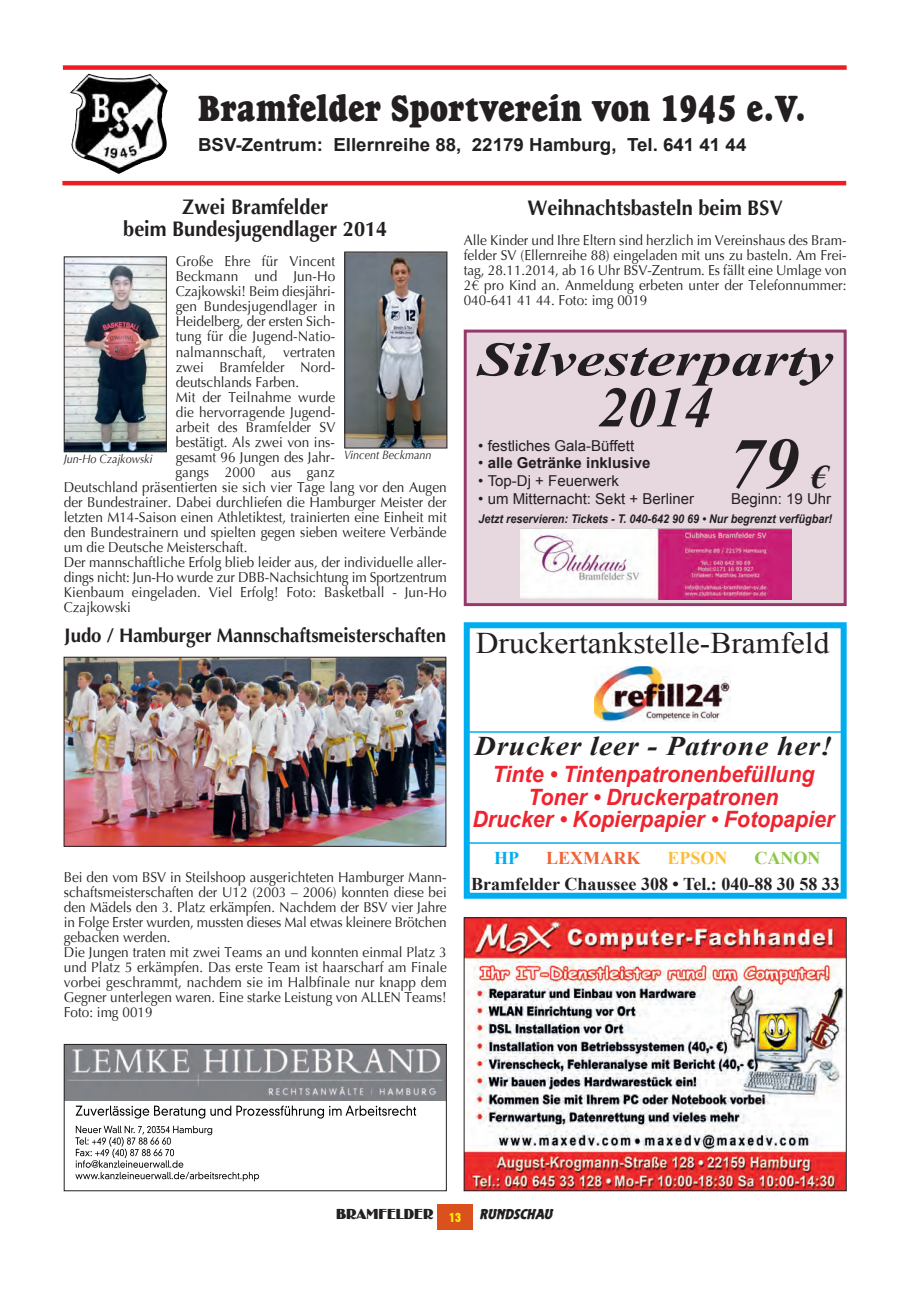
<style>
.page{position:relative;width:919px;height:1289px;background:#fff}
.page>*{position:absolute;margin:0;border:0;box-sizing:border-box;transform-origin:0 0}
.t1{font:italic 700 72px "Times New Roman";color:#231f20}
.t2{font:italic 700 57px "Times New Roman";color:#231f20}
.t3{font:italic 700 48px "Times New Roman";color:#231f20;scale:1.32 1}
.t4{font:37.5px "Goudy Heavyface Cd";letter-spacing:-.005em;color:#231f20}
.t5{font:30px "Times New Roman";color:#231f20;scale:1.05 1}
.t6{font:italic 700 27px "Times New Roman";letter-spacing:.025em;color:#231f20;scale:1.1 1}
.t7{font:italic 700 22.5px/22.5px "Arial";color:#ee2530;text-align:center}
.t8{font:700 21px/22.5px "Optima";color:#231f20;text-align:center;scale:.95 1}
.t9{font:700 19.5px "Optima";color:#231f20;scale:.95 1}
.t10{font:700 18px "Arial";color:#231f20;scale:1.04 1}
.t11{font:700 18px "Times New Roman";color:#231f20}
.t12{font:700 18px "Times New Roman";color:#f16336}
.t13{font:700 18px "Times New Roman";color:#f9bf3a}
.t14{font:700 18px "Times New Roman";color:#8cc74a}
.t15{font:700 18px "Times New Roman";color:#00aeef}
.t16{font:15px "Arial";color:#231f20}
.t17{font:700 15px "Arial";color:#231f20}
.t18{font:15px "Birmingham";color:#231f20}
.t19{font:14.25px/15px "Optima";color:#231f20;scale:.95 1}
.t20{font:italic 700 12px "Arial";color:#231f20;scale:.9 1}
.t21{font:italic 12px "Optima";color:#231f20;scale:.9 1}
.s1{font-weight:400}
.s2{font-size:33px}
.s3{font-family:"Elmshorn";font-style:italic}
</style>
<div class="page">
<div style="left:437px;top:1203px;width:35px;height:26px;background:#da511d"></div>
<img style="left:70px;top:73px;width:98px;height:101px">
<hr style="left:62px;top:181px;width:784px;height:4px;background:#ee1d23">
<div style="left:63px;top:65px;width:783px;height:5px;background:#ee1d23"></div>
<img style="left:66px;top:659px;width:378px;height:185px">
<div style="left:64px;top:657px;width:382px;height:189px;border:1px solid #231f20"></div>
<img style="left:465px;top:919px;width:379px;height:270px">
<div style="left:463px;top:917px;width:383px;height:274px;border:1px solid #231f20"></div>
<div style="left:463px;top:622px;width:383px;height:276px;border:6px solid #00aeef"></div>
<img style="left:594px;top:666px;width:136px;height:55px">
<hr style="left:468px;top:731px;width:375px;height:1px;background:#00aeef">
<hr style="left:466px;top:842px;width:374px;height:1px;background:#00aeef">
<img style="left:66px;top:258px;width:99px;height:192px">
<div style="left:64px;top:256px;width:103px;height:196px;border:1px solid #231f20"></div>
<img style="left:346px;top:254px;width:99px;height:192px">
<div style="left:344px;top:252px;width:103px;height:196px;border:1px solid #231f20"></div>
<img style="left:66px;top:1100px;width:378px;height:82px">
<img style="left:66px;top:1046px;width:378px;height:54px">
<img style="left:75px;top:1105px;width:93px;height:13px">
<img style="left:280px;top:1105px;width:107px;height:13px">
<img style="left:76px;top:1125px;width:107px;height:9px">
<img style="left:75px;top:1136px;width:79px;height:10px">
<img style="left:76px;top:1148px;width:82px;height:10px">
<img style="left:76px;top:1160px;width:73px;height:7px">
<img style="left:75px;top:1171px;width:93px;height:8px">
<img style="left:215px;top:1171px;width:44px;height:10px">
<div style="left:64px;top:1044px;width:382px;height:147px;border:1px solid #231f20"></div>
<div style="left:466px;top:332px;width:377px;height:271px;background:#e7d7df"></div>
<div style="left:463px;top:329px;width:383px;height:277px;border:3px solid #95396c"></div>
<img style="left:520px;top:528px;width:271px;height:71px">
<h3 class="t4" style="left:197px;top:87px;width:610px">Bramfelder Sportverein von 1945 e.V.</h3>
<p class="t10" style="left:198px;top:134px;width:528px">BSV-Zentrum: Ellernreihe 88, 22179 Hamburg, Tel. 641 41 44</p>
<h3 class="t8" style="left:123px;top:196px;width:279px">Zwei Bramfelder<br>beim Bundesjugendlager 2014</h3>
<p class="t19" style="left:176px;top:254px;width:170px">Große Ehre für Vincent</p>
<p class="t19" style="left:176px;top:269px;width:170px">Beckmann und Jun-Ho</p>
<p class="t19" style="left:176px;top:284px;width:169px">Czajkowski! Beim diesjähri-</p>
<p class="t19" style="left:176px;top:299px;width:170px">gen Bundesjugendlager in</p>
<p class="t19" style="left:176px;top:314px;width:169px">Heidelberg, der ersten Sich-</p>
<p class="t19" style="left:176px;top:329px;width:170px">tung für die Jugend-Natio-</p>
<p class="t19" style="left:176px;top:344px;width:170px">nalmannschaft, vertraten</p>
<p class="t19" style="left:176px;top:359px;width:170px">zwei Bramfelder Nord-</p>
<p class="t19" style="left:176px;top:374px;width:131px">deutschlands Farben.</p>
<p class="t19" style="left:176px;top:389px;width:170px">Mit der Teilnahme wurde</p>
<p class="t19" style="left:176px;top:404px;width:170px">die hervorragende Jugend-</p>
<p class="t19" style="left:176px;top:419px;width:170px">arbeit des Bramfelder SV</p>
<p class="t19" style="left:176px;top:434px;width:169px">bestätigt. Als zwei von ins-</p>
<p class="t19" style="left:176px;top:449px;width:169px">gesamt 96 Jungen des Jahr-</p>
<p class="t19" style="left:175px;top:464px;width:169px">gangs 2000 aus ganz</p>
<p class="t19" style="left:64px;top:479px;width:404px">Deutschland präsentierten sie sich vier Tage lang vor den Augen</p>
<p class="t19" style="left:64px;top:494px;width:404px">der Bundestrainer. Dabei durchliefen die Hamburger Meister der</p>
<p class="t19" style="left:64px;top:509px;width:404px">letzten M14-Saison einen Athletiktest, trainierten eine Einheit mit</p>
<p class="t19" style="left:64px;top:524px;width:404px">den Bundestrainern und spielten gegen sieben weitere Verbände</p>
<p class="t19" style="left:64px;top:539px;width:195px">um die Deutsche Meisterschaft.</p>
<p class="t19" style="left:64px;top:554px;width:404px">Der mannschaftliche Erfolg blieb leider aus, der individuelle aller-</p>
<p class="t19" style="left:64px;top:569px;width:404px">dings nicht: Jun-Ho wurde zur DBB-Nachsichtung im Sportzentrum</p>
<p class="t19" style="left:64px;top:584px;width:404px">Kienbaum eingeladen. Viel Erfolg! Foto: Basketball - Jun-Ho</p>
<p class="t19" style="left:64px;top:599px;width:72px">Czajkowski</p>
<p class="t21" style="left:64px;top:452px;width:100px">Jun-Ho Czajkowski</p>
<p class="t21" style="left:344px;top:447px;width:99px">Vincent Beckmann</p>
<h3 class="t9" style="left:64px;top:624px;width:403px">Judo / Hamburger Mannschaftsmeisterschaften</h3>
<h3 class="t8" style="left:527px;top:197px;width:270px">Weihnachtsbasteln beim BSV</h3>
<p class="t19" style="left:463px;top:233px;width:404px;text-align:justify">Alle Kinder und Ihre Eltern sind herzlich im Vereinshaus des Bram&shy;felder SV (Ellernreihe 88) eingeladen mit uns zu basteln. Am Frei&shy;tag, 28.11.2014, ab 16 Uhr BSV-Zentrum. Es fällt eine Umlage von 2€ pro Kind an. Anmeldung erbeten unter der Telefonnummer:<br>040-641 41 44. Foto: img 0019</p>
<h3 class="t3" style="left:477px;top:332px;width:271px">Silvesterparty</h3>
<h2 class="t2" style="left:598px;top:375px;width:115px">2014</h2>
<p class="t16" style="left:478px;top:437px;width:157px">• festliches Gala-Büffett</p>
<p class="t17" style="left:478px;top:455px;width:174px"><span class="s1">•</span> alle Getränke inklusive</p>
<p class="t16" style="left:478px;top:472px;width:142px">• Top-Dj + Feuerwerk</p>
<p class="t16" style="left:478px;top:490px;width:217px">• um Mitternacht: Sekt + Berliner</p>
<h1 class="t1" style="left:727px;top:424px;width:101px">79 <span class="s2">€</span></h1>
<p class="t16" style="left:731px;top:491px;width:102px">Beginn: 19 Uhr</p>
<p class="t20" style="left:478px;top:512px;width:394px">Jetzt reservieren: Tickets - T. 040-642 90 69 • Nur begrenzt verfügbar!</p>
<h3 class="t5" style="left:476px;top:626px;width:338px">Druckertankstelle-Bramfeld</h3>
<p class="t19" style="left:64px;top:870px;width:404px">Bei den vom BSV in Steilshoop ausgerichteten Hamburger Mann&shy;schaftsmeisterschaften der U12 (2003 – 2006) konnten diese bei den Mädels den 3. Platz erkämpfen. Nachdem der BSV vier Jahre in Folge Erster wurden, mussten dieses Mal etwas kleinere Brötchen gebacken werden.<br>Die Jungen traten mit zwei Teams an und konnten einmal Platz 3 und Platz 5 erkämpfen. Das erste Team ist haarscharf am Finale vorbei geschrammt, nachdem sie im Halbfinale nur knapp dem Gegner unterlegen waren. Eine starke Leistung von ALLEN Teams!<br>Foto: img 0019</p>
<h3 class="t6" style="left:474px;top:731px;width:327px">Drucker leer - Patrone her!</h3>
<h3 class="t7" style="left:472px;top:763px;width:363px">Tinte • Tintenpatronenbefüllung<br>Toner • Druckerpatronen<br>Drucker • Kopierpapier • Fotopapier</h3>
<p class="t15" style="left:494px;top:848px;width:27px">HP</p>
<p class="t12" style="left:546px;top:848px;width:95px">LEXMARK</p>
<p class="t13" style="left:667px;top:848px;width:62px">EPSON</p>
<p class="t14" style="left:754px;top:848px;width:67px">CANON</p>
<p class="t11" style="left:471px;top:874px;width:370px">Bramfelder Chaussee 308 • Tel.: 040-88 30 58 33</p>
<p class="t18" style="left:336px;top:1205px;width:220px">BRAMFELDER <sub>13</sub> <span class="s3">RUNDSCHAU</span></p>
</div>
